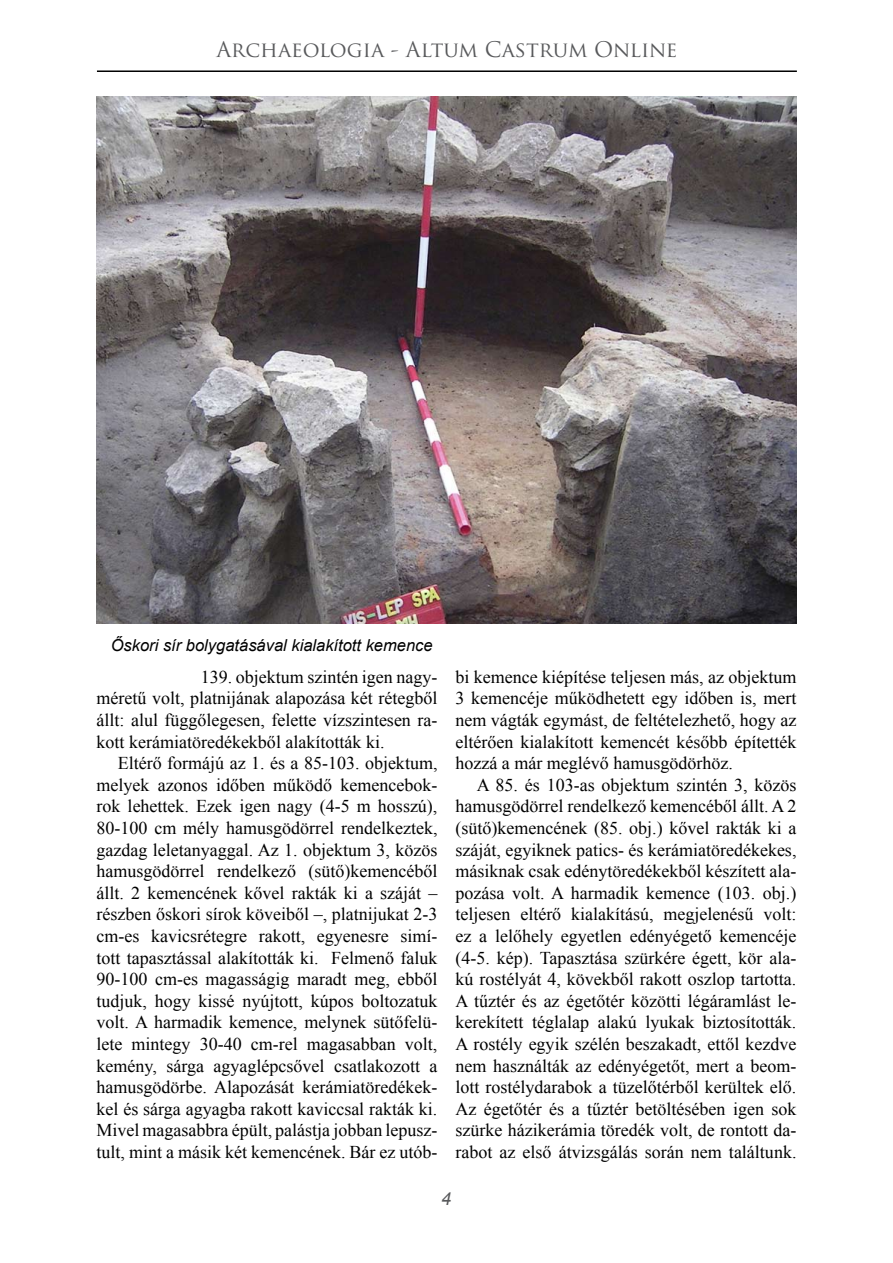
<style>
.page{position:relative;width:893px;height:1263px;background:#fff}
.page>*{position:absolute;margin:0;border:0;box-sizing:border-box;transform-origin:0 0}
.t1{font:21px "Trajan Pro";color:#58595b}
.t2{font:18px/21.6px "Times New Roman";color:#000;text-align:justify}
.t3{font:italic 18px "Arial";color:#58595b}
.t4{font:italic 16.5px "Arial";color:#000}
</style>
<div class="page">
<hr style="left:97px;top:70px;width:700px;height:2px;background:#000">
<img style="left:97px;top:97px;width:699px;height:526px">
<p class="t1" style="left:216px;top:36px;width:463px">Archaeologia - Altum Castrum Online</p>
<p class="t4" style="left:111px;top:634px;width:323px">Őskori sír bolygatásával kialakított kemence</p>
<p class="t2" style="left:97px;top:666px;width:342px;text-indent:104px">139. objektum szintén igen nagy&shy;méretű volt, platnijának alapozása két rétegből állt: alul függőlegesen, felette vízszintesen ra&shy;kott kerámiatöredékekből alakították ki.</p>
<p class="t2" style="left:97px;top:752px;width:342px;text-indent:21px">Eltérő formájú az 1. és a 85-103. objektum, melyek azonos időben működő kemencebok&shy;rok lehettek. Ezek igen nagy (4-5 m hosszú), 80-100 cm mély hamusgödörrel rendelkeztek, gazdag leletanyaggal. Az 1. objektum 3, közös hamusgödörrel rendelkező (sütő)kemencéből állt. 2 kemencének kővel rakták ki a száját – részben őskori sírok köveiből –, platnijukat 2-3 cm-es kavicsrétegre rakott, egyenesre simí&shy;tott tapasztással alakították ki. Felmenő faluk 90-100 cm-es magasságig maradt meg, ebből tudjuk, hogy kissé nyújtott, kúpos boltozatuk volt. A harmadik kemence, melynek sütőfelü&shy;lete mintegy 30-40 cm-rel magasabban volt, kemény, sárga agyaglépcsővel csatlakozott a hamusgödörbe. Alapozását kerámiatöredékek&shy;kel és sárga agyagba rakott kaviccsal rakták ki.<br>Mivel magasabbra épült, palástja jobban lepusz&shy;tult, mint a másik két kemencének. Bár ez utób-</p>
<p class="t2" style="left:455px;top:666px;width:342px">bi kemence kiépítése teljesen más, az objektum 3 kemencéje működhetett egy időben is, mert nem vágták egymást, de feltételezhető, hogy az eltérően kialakított kemencét később építették hozzá a már meglévő hamusgödörhöz.</p>
<p class="t2" style="left:455px;top:774px;width:342px;text-indent:21px">A 85. és 103-as objektum szintén 3, közös hamusgödörrel rendelkező kemencéből állt. A 2 (sütő)kemencének (85. obj.) kővel rakták ki a száját, egyiknek patics- és kerámiatöredékekes, másiknak csak edénytöredékekből készített ala&shy;pozása volt. A harmadik kemence (103. obj.) teljesen eltérő kialakítású, megjelenésű volt: ez a lelőhely egyetlen edényégető kemencéje (4-5. kép). Tapasztása szürkére égett, kör ala&shy;kú rostélyát 4, kövekből rakott oszlop tartotta.<br>A tűztér és az égetőtér közötti légáramlást le&shy;kerekített téglalap alakú lyukak biztosították.<br>A rostély egyik szélén beszakadt, ettől kezdve nem használták az edényégetőt, mert a beom&shy;lott rostélydarabok a tüzelőtérből kerültek elő.<br>Az égetőtér és a tűztér betöltésében igen sok szürke házikerámia töredék volt, de rontott da&shy;rabot az első átvizsgálás során nem találtunk.</p>
<p class="t3" style="left:441px;top:1187px;width:12px">4</p>
</div>
